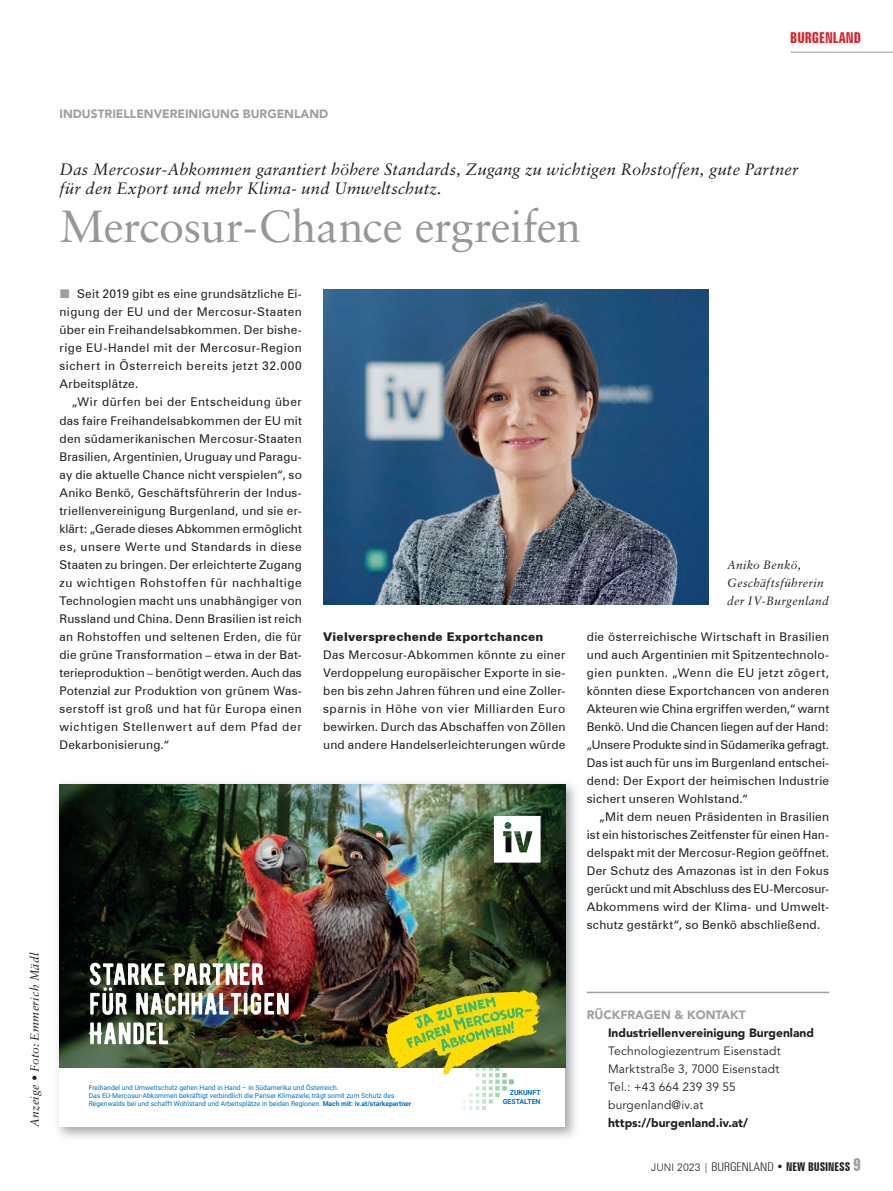
<style>
.page{position:relative;width:893px;height:1191px;background:#fff}
.page>*{position:absolute;margin:0;border:0;box-sizing:border-box;transform-origin:0 0}
.t1{font:45px "Sabon LT Std";letter-spacing:-.015em;color:#95979a}
.t2{font:italic 16.5px/19.5px "Sabon LT Std";letter-spacing:.01em;color:#231f20}
.t3{font:700 extra-condensed 15px "Zurich BT";color:#da2128}
.t4{font:12px/18px "Zurich BT";letter-spacing:.02em;color:#231f20;text-align:justify}
.t5{font:12px/18px "Avenir LT Std";letter-spacing:.015em;color:#231f20}
.t6{font:italic 12px/18px "Sabon LT Std";letter-spacing:.025em;color:#231f20}
.t7{font:900 12px "Avenir LT Std";color:#231f20}
.t8{font:900 12px "Avenir LT Std";color:#9d9fa2}
.t9{font:700 extra-condensed 12px "Zurich BT";color:#231f20}
.t10{font:900 12px "Zurich BT";letter-spacing:.02em;color:#231f20}
.t11{font:700 7.05px/8.4px "Roboto";color:#0072bc;text-align:right}
.t12{font:6.75px/7.6px "Roboto";color:#0072bc}
.s1{font-weight:700}
.s2{font-weight:300;font-stretch:normal;font-size:10.5px}
.s3{font-weight:300;font-stretch:condensed}
.s4{font-size:18px;color:#9d9fa2}
</style>
<div class="page">
<hr style="left:790px;top:52px;width:103px;height:1px;background:#9d9fa2">
<img style="left:323px;top:290px;width:385px;height:314px">
<img style="left:58px;top:783px;width:517px;height:355px">
<div style="left:60px;top:784px;width:505px;height:342px;background:#fff"></div>
<img style="left:60px;top:784px;width:505px;height:283px">
<svg style="left:89px;top:1022px;width:79px;height:22px"></svg>
<img style="left:90px;top:961px;width:199px;height:55px">
<svg style="left:385px;top:990px;width:155px;height:120px"></svg>
<svg style="left:494px;top:816px;width:47px;height:46px"></svg>
<svg style="left:60px;top:784px;width:3px;height:6px"></svg>
<svg style="left:60px;top:1126px;width:3px;height:10px"></svg>
<svg style="left:566px;top:784px;width:9px;height:6px"></svg>
<svg style="left:566px;top:1125px;width:9px;height:11px"></svg>
<hr style="left:587px;top:991px;width:242px;height:2px;background:#9d9fa2">
<p class="t3" style="left:790px;top:29px;width:72px">BURGENLAND</p>
<p class="t6" style="left:26px;top:1126px;width:175px;rotate:-90deg">Anzeige • Foto: Emmerich Mädl</p>
<p class="t8" style="left:60px;top:107px;width:270px">INDUSTRIELLENVEREINIGUNG BURGENLAND</p>
<h2 class="t2" style="left:60px;top:159px;width:741px">Das Mercosur-Abkommen garantiert höhere Standards, Zugang zu wichtigen Rohstoffen, gute Partner für den Export und mehr Klima- und Umweltschutz.</h2>
<h1 class="t1" style="left:60px;top:200px;width:523px">Mercosur-Chance ergreifen</h1>
<p class="t4" style="left:60px;top:285px;width:244px;text-indent:18px">Seit 2019 gibt es eine grundsätzliche Ei&shy;nigung der EU und der Mercosur-Staaten über ein Freihandelsabkommen. Der bishe&shy;rige EU-Handel mit der Mercosur-Region sichert in Österreich bereits jetzt 32.000<br>Arbeitsplätze.</p>
<p class="t4" style="left:60px;top:393px;width:244px;text-indent:13px">„Wir dürfen bei der Entscheidung über das faire Freihandelsabkommen der EU mit den südamerikanischen Mercosur-Staaten Brasilien, Argentinien, Uruguay und Paragu&shy;ay die aktuelle Chance nicht verspielen“, so Aniko Benkö, Geschäftsführerin der Indus&shy;triellenvereinigung Burgenland, und sie er&shy;klärt: „Gerade dieses Abkommen ermöglicht es, unsere Werte und Standards in diese Staaten zu bringen. Der erleichterte Zugang zu wichtigen Rohstoffen für nachhaltige Technologien macht uns unabhängiger von Russland und China. Denn Brasilien ist reich an Rohstoffen und seltenen Erden, die für die grüne Transformation – etwa in der Bat&shy;terieproduktion – benötigt werden. Auch das Potenzial zur Produktion von grünem Was&shy;serstoff ist groß und hat für Europa einen wichtigen Stellenwert auf dem Pfad der Dekarbonisierung.“</p>
<p class="t10" style="left:323px;top:629px;width:222px">Vielversprechende Exportchancen</p>
<p class="t4" style="left:323px;top:645px;width:244px">Das Mercosur-Abkommen könnte zu einer Verdoppelung europäischer Exporte in sie&shy;ben bis zehn Jahren führen und eine Zoller&shy;sparnis in Höhe von vier Milliarden Euro bewirken. Durch das Abschaffen von Zöllen und andere Handelserleichterungen würde</p>
<p class="t6" style="left:727px;top:555px;width:103px">Aniko Benkö,<br>Geschäftsführerin der IV-Burgenland</p>
<p class="t4" style="left:587px;top:627px;width:244px">die österreichische Wirtschaft in Brasilien und auch Argentinien mit Spitzentechnolo&shy;gien punkten. „Wenn die EU jetzt zögert, könnten diese Exportchancen von anderen Akteuren wie China ergriffen werden,“ warnt Benkö. Und die Chancen liegen auf der Hand: „Unsere Produkte sind in Südamerika gefragt.<br>Das ist auch für uns im Burgenland entschei&shy;dend: Der Export der heimischen Industrie sichert unseren Wohlstand.“</p>
<p class="t4" style="left:587px;top:807px;width:244px;text-indent:13px">„Mit dem neuen Präsidenten in Brasilien ist ein historisches Zeitfenster für einen Han&shy;delspakt mit der Mercosur-Region geöffnet.<br>Der Schutz des Amazonas ist in den Fokus gerückt und mit Abschluss des EU-Mercosur-Abkommens wird der Klima- und Umwelt&shy;schutz gestärkt“, so Benkö abschließend.</p>
<p class="t12" style="left:89px;top:1084px;width:324px">Freihandel und Umweltschutz gehen Hand in Hand – in Südamerika und Österreich.<br>Das EU-Mercosur-Abkommen bekräftigt verbindlich die Pariser Klimaziele, trägt somit zum Schutz des<br>Regenwalds bei und schafft Wohlstand und Arbeitsplätze in beiden Regionen. <span class="s1">Mach mit: iv.at/starkepartner</span></p>
<p class="t11" style="left:503px;top:1088px;width:40px">ZUKUNFT<br>GESTALTEN</p>
<p class="t8" style="left:587px;top:1007px;width:160px">RÜCKFRAGEN &amp; KONTAKT</p>
<p class="t7" style="left:608px;top:1025px;width:207px">Industriellenvereinigung Burgenland</p>
<p class="t5" style="left:608px;top:1042px;width:174px">Technologiezentrum Eisenstadt<br>Marktstraße 3, 7000 Eisenstadt<br>Tel.: +43 664 239 39 55 burgenland@iv.at</p>
<p class="t7" style="left:608px;top:1115px;width:141px">https://burgenland.iv.at/</p>
<p class="t9" style="left:651px;top:1159px;width:211px"><span class="s2">JUNI 2023 |</span> <span class="s3">BURGENLAND</span> • NEW BUSINESS <span class="s4">9</span></p>
</div>
